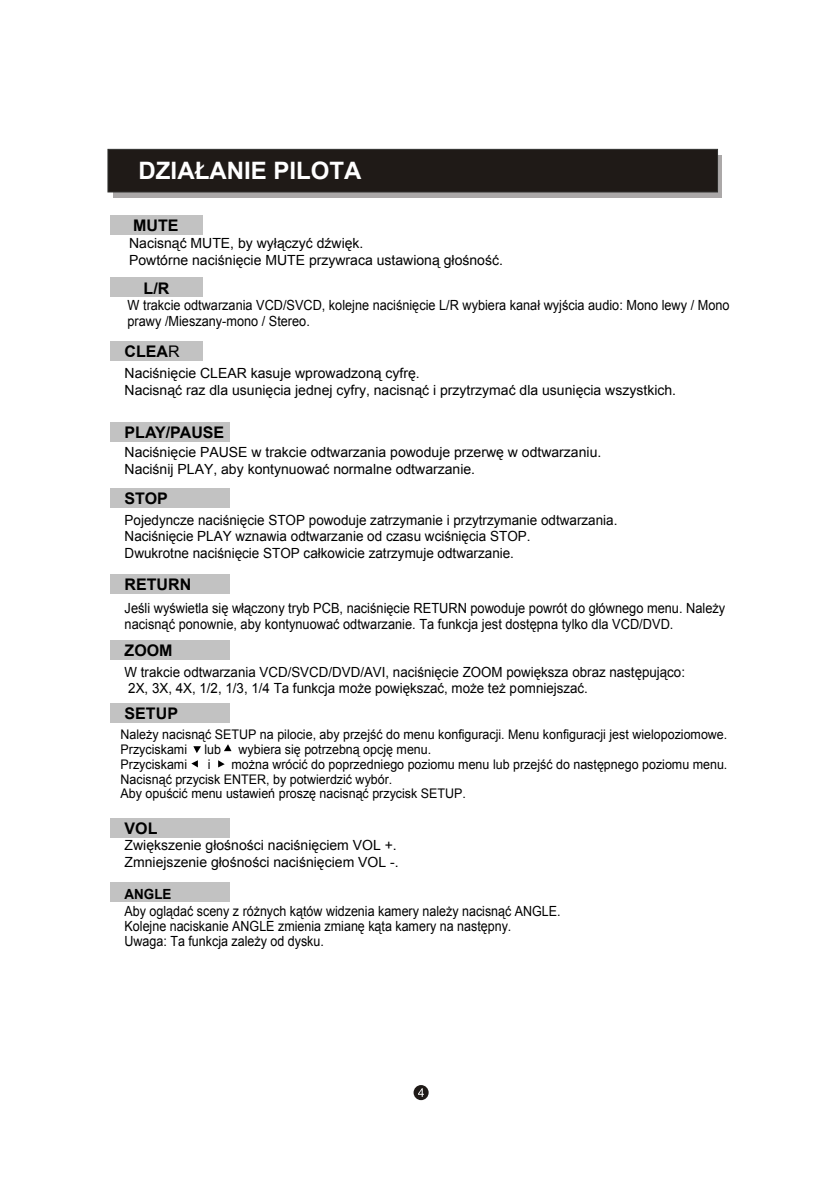
<style>
.page{position:relative;width:840px;height:1191px;background:#fff}
.page>*{position:absolute;margin:0;border:0;box-sizing:border-box;transform-origin:0 0}
.t1{font:700 24px "Arial";color:#fff}
.t2{font:700 16px "Arial";color:#000}
.t3{font:14px/16.8px "Arial";color:#000}
.t4{font:14px/15.2px "Arial";color:#000;scale:.91 1}
.t5{font:14px/16.2px "Arial";color:#000;scale:.96 1}
.t6{font:14px/15px "Arial";color:#000;scale:.89 1}
.t7{font:14px/16px "Arial";color:#000;scale:.95 1}
.t8{font:700 14px "Arial";color:#000;scale:.96 1}
.t9{font:13.2px/15px "Arial";color:#000;scale:.94 1}
.s1{font-style:inherit}
.s2{font-weight:400}
</style>
<div class="page">
<div style="left:113px;top:155px;width:608px;height:42px;background:linear-gradient(to right,#aca9a9,#aaa7a7)"></div>
<div style="left:108px;top:149px;width:609px;height:43px;background:#1f1a17;border:1px solid #30302e"></div>
<div style="left:413px;top:1085px;width:15px;height:15px;background:#1f1a17;border-radius:50%"></div>
<svg style="left:418px;top:1088px;width:5px;height:8px"></svg>
<div style="left:110px;top:215px;width:92px;height:20px;background:#c2c2c2"></div>
<div style="left:110px;top:278px;width:92px;height:19px;background:#c2c2c2"></div>
<div style="left:110px;top:342px;width:92px;height:19px;background:#c2c2c2"></div>
<div style="left:110px;top:423px;width:120px;height:19px;background:#c2c2c2"></div>
<div style="left:110px;top:489px;width:120px;height:19px;background:#c2c2c2"></div>
<div style="left:110px;top:574px;width:120px;height:20px;background:#c2c2c2"></div>
<div style="left:110px;top:640px;width:120px;height:20px;background:#c2c2c2"></div>
<div style="left:110px;top:703px;width:120px;height:20px;background:#c2c2c2"></div>
<svg style="left:224px;top:744px;width:7px;height:7px"></svg>
<svg style="left:193px;top:746px;width:8px;height:7px"></svg>
<svg style="left:191px;top:760px;width:7px;height:7px"></svg>
<svg style="left:218px;top:760px;width:6px;height:7px"></svg>
<div style="left:110px;top:818px;width:120px;height:19px;background:#c2c2c2"></div>
<div style="left:110px;top:883px;width:120px;height:19px;background:#c2c2c2"></div>
<h1 class="t1" style="left:138px;top:155px;width:224px">DZIAŁANIE PILOTA</h1>
<p class="t2" style="left:133px;top:215px;width:47px">MUTE</p>
<p class="t3" style="left:129px;top:235px;width:375px">Nacisnąć MUTE, by wyłączyć dźwięk.<br>Powtórne naciśnięcie MUTE przywraca ustawioną głośność.</p>
<p class="t2" style="left:143px;top:277px;width:27px">L/<span class="s1">R</span></p>
<p class="t4" style="left:127px;top:298px;width:662px">W trakcie odtwarzania VCD/SVCD, kolejne naciśnięcie L/R wybiera kanał wyjścia audio: Mono lewy / Mono prawy /Mieszany-mono / Stereo.</p>
<p class="t2" style="left:124px;top:341px;width:57px">CLEA<span class="s2">R</span></p>
<p class="t3" style="left:124px;top:365px;width:552px">Naciśnięcie CLEAR kasuje wprowadzoną cyfrę.<br>Nacisnąć raz dla usunięcia jednej cyfry, nacisnąć i przytrzymać dla usunięcia wszystkich.</p>
<p class="t2" style="left:124px;top:422px;width:101px">PLAY/PAUSE</p>
<p class="t3" style="left:124px;top:444px;width:478px">Naciśnięcie PAUSE w trakcie odtwarzania powoduje przerwę w odtwarzaniu.<br>Naciśnij PLAY, aby kontynuować normalne odtwarzanie.</p>
<p class="t2" style="left:124px;top:488px;width:45px">STOP</p>
<p class="t5" style="left:124px;top:512px;width:514px">Pojedyncze naciśnięcie STOP powoduje zatrzymanie i przytrzymanie odtwarzania.<br>Naciśnięcie PLAY wznawia odtwarzanie od czasu wciśnięcia STOP.<br>Dwukrotne naciśnięcie STOP całkowicie zatrzymuje odtwarzanie.</p>
<p class="t2" style="left:124px;top:574px;width:68px">RETURN</p>
<p class="t4" style="left:124px;top:600px;width:661px;line-height:16px">Jeśli wyświetla się włączony tryb PCB, naciśnięcie RETURN powoduje powrót do głównego menu. Należy nacisnąć ponownie, aby kontynuować odtwarzanie. Ta funkcja jest dostępna tylko dla VCD/DVD.</p>
<p class="t2" style="left:124px;top:640px;width:49px">ZOOM</p>
<p class="t7" style="left:124px;top:664px;width:591px">W trakcie odtwarzania VCD/SVCD/DVD/AVI, naciśnięcie ZOOM powiększa obraz następująco:<br>2X, 3X, 4X, 1/2, 1/3, 1/4 Ta funkcja może powiększać, może też pomniejszać.</p>
<p class="t2" style="left:124px;top:703px;width:55px">SETUP</p>
<p class="t9" style="left:120px;top:726px;width:646px">Należy nacisnąć SETUP na pilocie, aby przejść do menu konfiguracji. Menu konfiguracji jest wielopoziomowe.<br>Przyciskami</p>
<p class="t9" style="left:204px;top:741px;width:19px">lub</p>
<p class="t9" style="left:238px;top:741px;width:206px">wybiera się potrzebną opcję menu.</p>
<p class="t9" style="left:120px;top:756px;width:646px;text-indent:111px">można wrócić do poprzedniego poziomu menu lub przejść do następnego poziomu menu.<br>Nacisnąć przycisk ENTER, by potwierdzić wybór.<br>Aby opuścić menu ustawień proszę nacisnąć przycisk SETUP.</p>
<p class="t2" style="left:124px;top:817px;width:34px">VOL</p>
<p class="t3" style="left:124px;top:837px;width:275px">Zwiększenie głośności naciśnięciem VOL +.<br>Zmniejszenie głośności naciśnięciem VOL -.</p>
<p class="t8" style="left:124px;top:884px;width:50px">ANGLE</p>
<p class="t6" style="left:124px;top:903px;width:491px">Aby oglądać sceny z różnych kątów widzenia kamery należy nacisnąć ANGLE.<br>Kolejne naciskanie ANGLE zmienia zmianę kąta kamery na następny.<br>Uwaga: Ta funkcja zależy od dysku.</p>
<p class="t9" style="left:120px;top:756px;width:72px">Przyciskami</p>
<p class="t9" style="left:208px;top:756px;width:4px">i</p>
</div>
